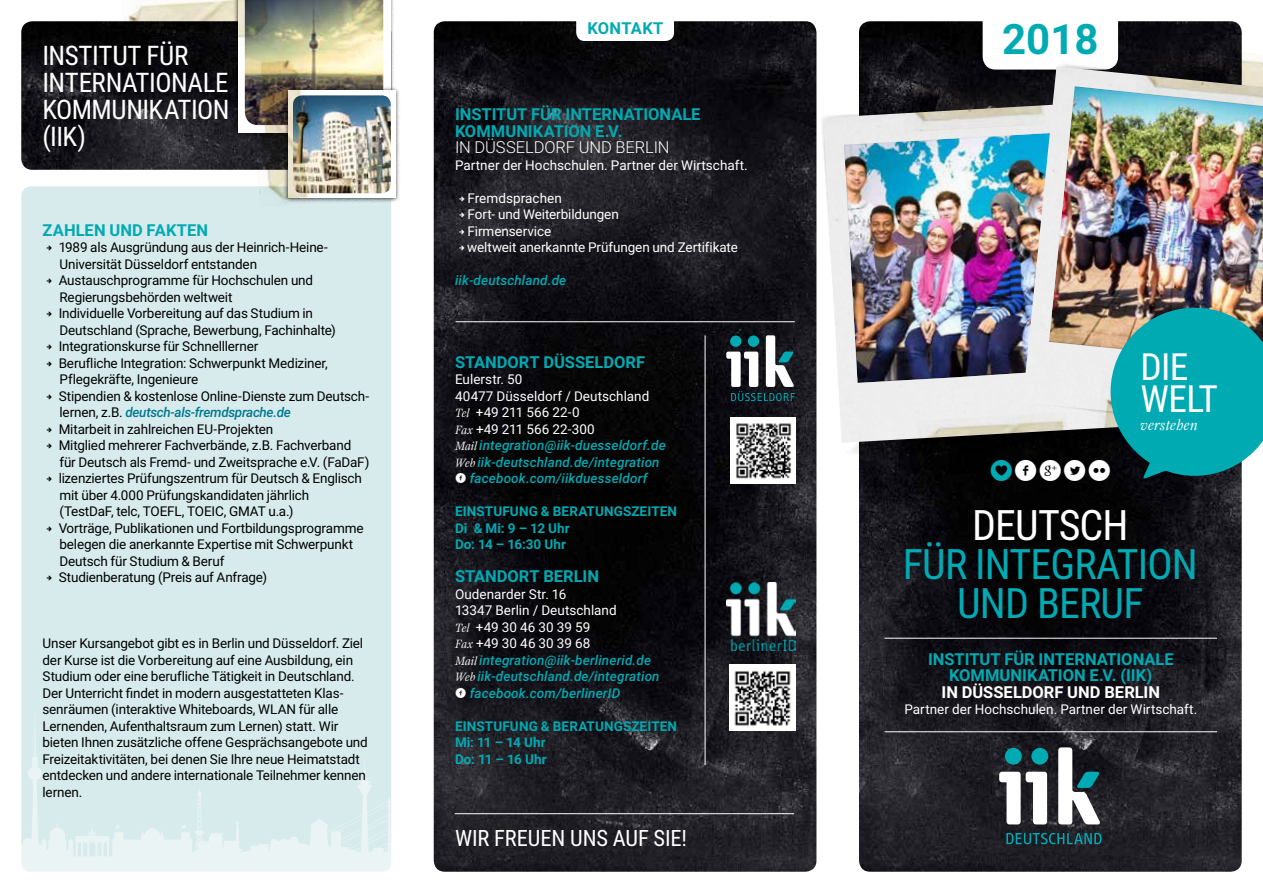
<style>
.page{position:relative;width:1263px;height:893px;background:#fff}
.page>*{position:absolute;margin:0;border:0;box-sizing:border-box;transform-origin:0 0}
.t1{font:42px/39px "Roboto Condensed";letter-spacing:-.02em;color:#00aab3;text-align:center}
.t2{font:42px "Roboto Condensed";letter-spacing:-.02em;color:#fff}
.t3{font:700 42px "Roboto";color:#00aab3}
.t4{font:37.5px/31.5px "Roboto Condensed";letter-spacing:-.02em;color:#fff}
.t5{font:30px "Socialico";color:#fff}
.t6{font:27px/27px "Roboto Condensed";letter-spacing:-.015em;color:#fff}
.t7{font:22.5px "Roboto Condensed";letter-spacing:-.005em;color:#fff}
.t8{font:700 16.5px/16.5px "Roboto";color:#00aab3;text-align:center}
.t9{font:700 16.5px "Roboto";color:#fff}
.t10{font:300 16.5px "Roboto";letter-spacing:-.005em;color:#fff}
.t11{font:italic 300 15px "Farnham Display";letter-spacing:.015em;color:#fff}
.t12{font:13.5px/16.5px "Roboto";letter-spacing:-.015em;color:#000}
.t13{font:italic 500 13.5px/16.5px "Roboto";letter-spacing:.01em;color:#00aab3}
.t14{font:13.5px/16.5px "Roboto";color:#fff}
.t15{font:700 13.5px/16.5px "Roboto";letter-spacing:.005em;color:#00aab3}
.s1{font-weight:500;font-style:italic;color:#007891}
.s2{font-weight:400;font-style:normal;color:#fff}
.s3{font-family:"Farnham Display";font-weight:300;font-size:12px;color:#fff}
.s4{font-family:"Socialico";font-weight:400;font-style:normal;font-size:14.25px;color:#fff}
.s5{color:#00aab3}
.s6{font-family:"Socialico Plus"}
</style>
<div class="page">
<div style="left:21px;top:186px;width:370px;height:686px;background:#d7ebec;border-radius:10px"></div>
<svg style="left:21px;top:758px;width:413px;height:114px"></svg>
<img style="left:859px;top:21px;width:383px;height:851px">
<img style="left:434px;top:21px;width:382px;height:851px">
<img style="left:21px;top:21px;width:229px;height:149px">
<svg style="left:983px;top:21px;width:135px;height:49px"></svg>
<img style="left:823px;top:101px;width:273px;height:342px">
<img style="left:843px;top:127px;width:180px;height:256px">
<img style="left:916px;top:412px;width:153px;height:63px">
<img style="left:901px;top:72px;width:122px;height:60px">
<img style="left:1023px;top:66px;width:112px;height:361px">
<img style="left:1048px;top:84px;width:215px;height:285px">
<img style="left:1096px;top:381px;width:14px;height:70px">
<img style="left:1135px;top:42px;width:128px;height:65px">
<hr style="left:885px;top:638px;width:332px;height:1px;background:#fff">
<hr style="left:455px;top:813px;width:339px;height:1px;background:#fff">
<hr style="left:456px;top:321px;width:338px;height:1px;background:#fff">
<hr style="left:885px;top:731px;width:332px;height:1px;background:#fff">
<svg style="left:1110px;top:308px;width:153px;height:171px;background:#169da3"></svg>
<div style="left:576px;top:6px;width:98px;height:35px;background:#fff;border-radius:9px"></div>
<svg style="left:726px;top:335px;width:69px;height:66px"></svg>
<img style="left:729px;top:665px;width:66px;height:66px">
<img style="left:730px;top:418px;width:65px;height:66px">
<hr style="left:705px;top:335px;width:1px;height:430px;background:#fff">
<div style="left:233px;top:0;width:162px;height:137px;background:#000;opacity:.75"></div>
<div style="left:238px;top:0;width:152px;height:132px;background:#fff"></div>
<img style="left:245px;top:0;width:138px;height:123px">
<div style="left:283px;top:86px;width:118px;height:117px;background:#000;opacity:.75"></div>
<div style="left:288px;top:90px;width:108px;height:108px;background:#fff"></div>
<img style="left:315px;top:95px;width:76px;height:98px">
<img style="left:121px;top:0;width:155px;height:54px">
<img style="left:250px;top:52px;width:65px;height:151px">
<svg style="left:1006px;top:833px;width:95px;height:11px"></svg>
<svg style="left:999px;top:772px;width:48px;height:52px"></svg>
<div style="left:1005px;top:748px;width:17px;height:17px;background:#00aab3;border-radius:50%"></div>
<div style="left:1031px;top:748px;width:17px;height:17px;background:#00aab3;border-radius:50%"></div>
<svg style="left:1058px;top:747px;width:42px;height:77px"></svg>
<img style="left:726px;top:582px;width:69px;height:68px">
<svg style="left:459px;top:196px;width:5px;height:5px"></svg>
<svg style="left:459px;top:213px;width:5px;height:5px"></svg>
<svg style="left:459px;top:229px;width:5px;height:5px"></svg>
<svg style="left:459px;top:246px;width:5px;height:5px"></svg>
<h3 class="t6" style="left:43px;top:41px;width:189px">INSTITUT FÜR<br>INTERNATIONALE<br>KOMMUNIKATION (IIK)</h3>
<p class="t8" style="left:43px;top:221px;width:167px">ZAHLEN UND FAKTEN</p>
<p class="t12" style="left:59px;top:239px;width:312px">1989 als Ausgründung aus der Heinrich-Heine-Universität Düsseldorf entstanden Austauschprogramme für Hochschulen und Regierungsbehörden weltweit<br>Individuelle Vorbereitung auf das Studium in Deutschland (Sprache, Bewerbung, Fachinhalte)<br>Integrationskurse für Schnelllerner<br>Berufliche Integration: Schwerpunkt Mediziner, Pflegekräfte, Ingenieure<br>Stipendien &amp; kostenlose Online-Dienste zum Deutsch&shy;lernen, z.B. <span class="s1">deutsch-als-fremdsprache.de<br></span>Mitarbeit in zahlreichen EU-Projekten<br>Mitglied mehrerer Fachverbände, z.B. Fachverband für Deutsch als Fremd- und Zweitsprache e.V. (FaDaF) lizenziertes Prüfungszentrum für Deutsch &amp; Englisch mit über 4.000 Prüfungskandidaten jährlich<br>(TestDaF, telc, TOEFL, TOEIC, GMAT u.a.)<br>Vorträge, Publikationen und Fortbildungsprogramme belegen die anerkannte Expertise mit Schwerpunkt Deutsch für Studium &amp; Beruf<br>Studienberatung (Preis auf Anfrage)</p>
<p class="t12" style="left:43px;top:635px;width:327px">Unser Kursangebot gibt es in Berlin und Düsseldorf. Ziel der Kurse ist die Vorbereitung auf eine Ausbildung, ein Studium oder eine berufliche Tätigkeit in Deutschland.<br>Der Unterricht findet in modern ausgestatteten Klas&shy;senräumen (interaktive Whiteboards, WLAN für alle Lernenden, Aufenthaltsraum zum Lernen) statt. Wir bieten Ihnen zusätzliche offene Gesprächsangebote und Freizeitaktivitäten, bei denen Sie Ihre neue Heimatstadt entdecken und andere internationale Teilnehmer kennen lernen.</p>
<p class="t8" style="left:587px;top:19px;width:78px">KONTAKT</p>
<p class="t8" style="left:455px;top:106px;width:247px;text-align:left">INSTITUT FÜR INTERNATIONALE<br>KOMMUNIKATION E.V.</p>
<p class="t10" style="left:455px;top:136px;width:216px">IN DÜSSELDORF UND BERLIN</p>
<p class="t14" style="left:455px;top:156px;width:294px">Partner der Hochschulen. Partner der Wirtschaft.</p>
<p class="t14" style="left:467px;top:189px;width:272px">Fremdsprachen<br>Fort- und Weiterbildungen<br>Firmenservice<br>weltweit anerkannte Prüfungen und Zertifikate</p>
<p class="t13" style="left:455px;top:272px;width:113px">iik-deutschland.de</p>
<p class="t8" style="left:455px;top:353px;width:192px">STANDORT DÜSSELDORF</p>
<p class="t13" style="left:455px;top:371px;width:212px"><span class="s2">Eulerstr. 50<br>40477 Düsseldorf / Deutschland<br></span><span class="s3">Tel</span> <span class="s2">+49 211 566 22-0<br></span><span class="s3">Fax</span> <span class="s2">+49 211 566 22-300<br></span><span class="s3">Mail</span> integration@iik-duesseldorf.de<br><span class="s3">Web</span> iik-deutschland.de/integration <span class="s4">f</span> facebook.com/iikduesseldorf</p>
<p class="t15" style="left:455px;top:503px;width:224px">EINSTUFUNG &amp; BERATUNGSZEITEN<br>Di &amp; Mi: 9 – 12 Uhr<br>Do: 14 – 16:30 Uhr</p>
<p class="t8" style="left:455px;top:568px;width:146px">STANDORT BERLIN</p>
<p class="t13" style="left:455px;top:585px;width:206px"><span class="s2">Oudenarder Str. 16<br>13347 Berlin / Deutschland<br></span><span class="s3">Tel</span> <span class="s2">+49 30 46 30 39 59<br></span><span class="s3">Fax</span> <span class="s2">+49 30 46 30 39 68<br></span><span class="s3">Mail</span> integration@iik-berlinerid.de<br><span class="s3">Web</span> iik-deutschland.de/integration <span class="s4">f</span> facebook.com/berlinerID</p>
<p class="t15" style="left:455px;top:717px;width:224px">EINSTUFUNG &amp; BERATUNGSZEITEN<br>Mi: 11 – 14 Uhr<br>Do: 11 – 16 Uhr</p>
<h3 class="t7" style="left:455px;top:823px;width:233px">WIR FREUEN UNS AUF SIE!</h3>
<h1 class="t3" style="left:1002px;top:9px;width:98px">2018</h1>
<h3 class="t5" style="left:989px;top:453px;width:123px"><span class="s5">3</span>f<span class="s6">h</span>ln</h3>
<h2 class="t4" style="left:1141px;top:350px;width:79px">DIE<br>WELT</h2>
<p class="t11" style="left:1141px;top:416px;width:59px">verstehen</p>
<h1 class="t2" style="left:972px;top:495px;width:158px">DEUTSCH</h1>
<h1 class="t1" style="left:903px;top:542px;width:296px">FÜR INTEGRATION<br>UND BERUF</h1>
<p class="t8" style="left:928px;top:650px;width:247px">INSTITUT FÜR INTERNATIONALE<br>KOMMUNIKATION E.V. (IIK)</p>
<p class="t9" style="left:941px;top:680px;width:220px">IN DÜSSELDORF UND BERLIN</p>
<p class="t14" style="left:904px;top:701px;width:294px">Partner der Hochschulen. Partner der Wirtschaft.</p>
</div>
